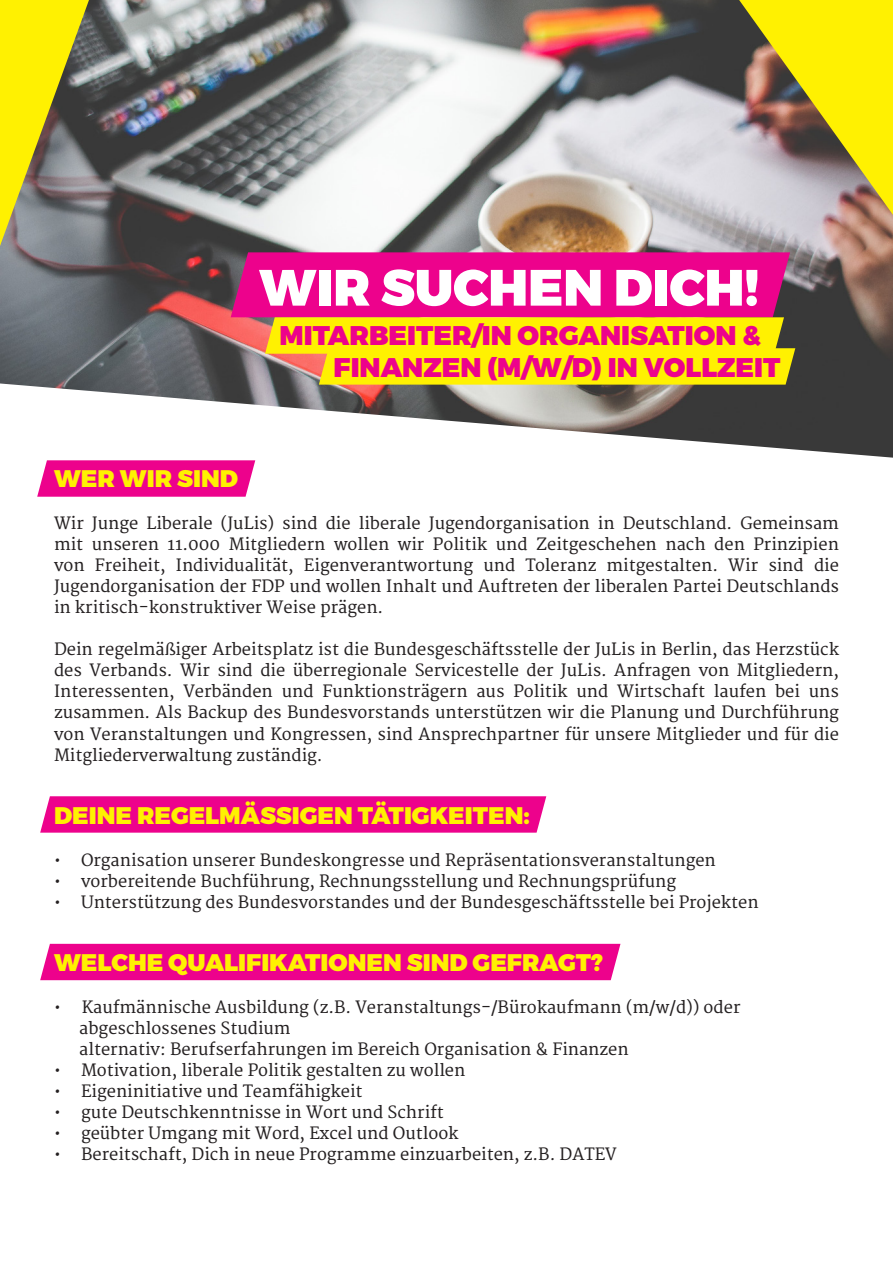
<style>
.page{position:relative;width:893px;height:1263px;background:#fff}
.page>*{position:absolute;margin:0;border:0;box-sizing:border-box;transform-origin:0 0}
.t1{font:900 51px "Montserrat";color:#fff}
.t2{font:900 27px "Montserrat";color:#ed028c}
.t3{font:900 24px "Montserrat";color:#fff101}
.t4{font:16.5px/21px "Merriweather";color:#231f20;text-align:justify}
</style>
<div class="page">
<img style="left:0;top:0;width:893px;height:383px">
<svg style="left:0;top:383px;width:893px;height:414px"></svg>
<div style="left:40px;top:944px;width:580px;height:36px;background:#ed028c"></div>
<svg style="left:40px;top:796px;width:506px;height:37px;background:#ed0a90"></svg>
<svg style="left:37px;top:460px;width:218px;height:37px;background:#ee1192"></svg>
<svg style="left:0;top:0;width:89px;height:246px;background:#b8b03b"></svg>
<svg style="left:739px;top:0;width:154px;height:215px;background:#cab943"></svg>
<svg style="left:231px;top:252px;width:564px;height:133px;background:#ec744b"></svg>
<p class="t1" style="left:259px;top:256px;width:502px">WIR SUCHEN DICH!</p>
<p class="t2" style="left:280px;top:318px;width:483px">MITARBEITER/IN ORGANISATION &amp;</p>
<p class="t2" style="left:334px;top:351px;width:448px">FINANZEN (M/W/D) IN VOLLZEIT</p>
<p class="t3" style="left:54px;top:464px;width:186px">WER WIR SIND</p>
<p class="t4" style="left:54px;top:514px;width:786px">Wir Junge Liberale (JuLis) sind die liberale Jugendorganisation in Deutschland. Gemeinsam mit unseren 11.000 Mitgliedern wollen wir Politik und Zeitgeschehen nach den Prinzipien von Freiheit, Individualität, Eigenverantwortung und Toleranz mitgestalten. Wir sind die Jugendorganisation der FDP und wollen Inhalt und Auftreten der liberalen Partei Deutschlands in kritisch-konstruktiver Weise prägen.</p>
<p class="t4" style="left:54px;top:640px;width:786px">Dein regelmäßiger Arbeitsplatz ist die Bundesgeschäftsstelle der JuLis in Berlin, das Herzstück des Verbands. Wir sind die überregionale Servicestelle der JuLis. Anfragen von Mitgliedern, Interessenten, Verbänden und Funktionsträgern aus Politik und Wirtschaft laufen bei uns zusammen. Als Backup des Bundesvorstands unterstützen wir die Planung und Durchführung von Veranstaltungen und Kongressen, sind Ansprechpartner für unsere Mitglieder und für die Mitgliederverwaltung zuständig.</p>
<p class="t3" style="left:54px;top:800px;width:477px">DEINE REGELMÄSSIGEN TÄTIGKEITEN:</p>
<p class="t4" style="left:54px;top:850px;width:663px">• Organisation unserer Bundeskongresse und Repräsentationsveranstaltungen</p>
<p class="t4" style="left:54px;top:871px;width:624px">• vorbereitende Buchführung, Rechnungsstellung und Rechnungsprüfung</p>
<p class="t4" style="left:54px;top:892px;width:706px">• Unterstützung des Bundesvorstandes und der Bundesgeschäftsstelle bei Projekten</p>
<p class="t3" style="left:54px;top:947px;width:551px">WELCHE QUALIFIKATIONEN SIND GEFRAGT?</p>
<p class="t4" style="left:79px;top:997px;width:663px;text-indent:-25px">• Kaufmännische Ausbildung (z.B. Veranstaltungs-/Bürokaufmann (m/w/d)) oder abgeschlossenes Studium</p>
<p class="t4" style="left:79px;top:1039px;width:551px">alternativ: Berufserfahrungen im Bereich Organisation &amp; Finanzen</p>
<p class="t4" style="left:54px;top:1060px;width:413px">• Motivation, liberale Politik gestalten zu wollen</p>
<p class="t4" style="left:54px;top:1081px;width:310px">• Eigeninitiative und Teamfähigkeit</p>
<p class="t4" style="left:54px;top:1102px;width:391px">• gute Deutschkenntnisse in Wort und Schrift</p>
<p class="t4" style="left:54px;top:1123px;width:406px">• geübter Umgang mit Word, Excel und Outlook</p>
<p class="t4" style="left:54px;top:1144px;width:564px">• Bereitschaft, Dich in neue Programme einzuarbeiten, z.B. DATEV</p>
</div>
